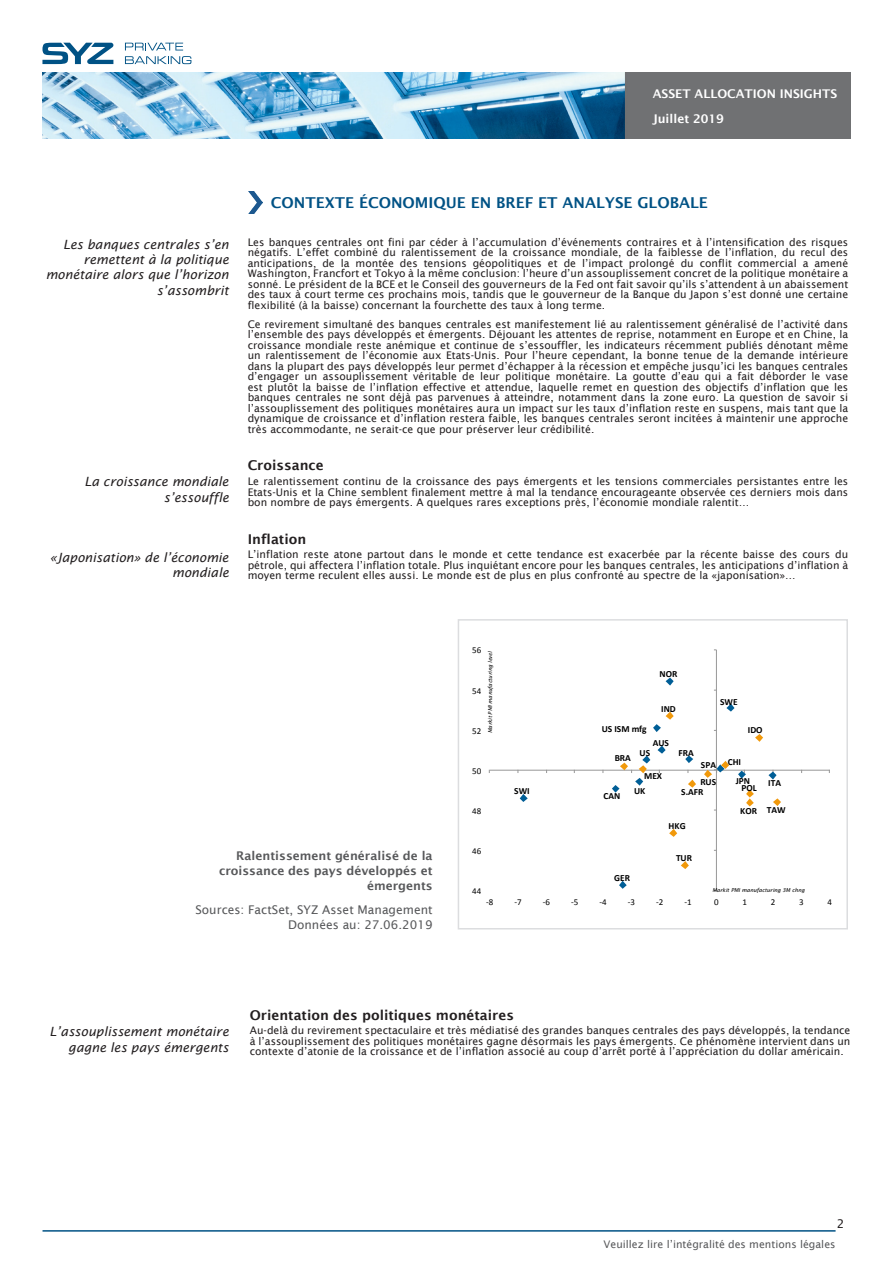
<style>
.page{position:relative;width:893px;height:1263px;background:#fff}
.page>*{position:absolute;margin:0;border:0;box-sizing:border-box;transform-origin:0 0}
.Titre_chapitre{font:600 15px "Lucida Sans";color:#005285}
.texte{font:600 13.5px "Lucida Sans";color:#231f20}
.Section{font:italic 12.75px/15.3px "Lucida Sans";color:#231f20;text-align:right}
.Titre_graph{font:600 12px/15px "Lucida Sans";color:#57585a;text-align:right}
.texte_info_graph{font:12px/15px "Lucida Sans";color:#57585a;text-align:right}
.t1{font:600 12px/24.9px "Lucida Sans";color:#fff}
.t2{font:12px "Lucida Sans";color:#231f20}
.texte-2{font:10.5px/10.5px "Lucida Sans";color:#231f20;text-align:justify}
.t3{font:10.5px "Lucida Sans";color:#57585a}
.t4{font:700 9.45px "Calibri";color:#000}
.t5{font:9px "Calibri";color:#000}
.t6{font:italic 5.4px "Lucida Sans";color:#000}
</style>
<div class="page">
<hr style="left:43px;top:1230px;width:793px;height:1px;background:#005285">
<img style="left:43px;top:72px;width:808px;height:66px">
<svg style="left:125px;top:43px;width:58px;height:7px"></svg>
<svg style="left:125px;top:56px;width:66px;height:8px"></svg>
<svg style="left:42px;top:43px;width:72px;height:21px"></svg>
<hr style="left:716px;top:650px;width:1px;height:240px;background:#979797">
<hr style="left:490px;top:770px;width:340px;height:1px;background:#979797">
<svg style="left:619px;top:881px;width:8px;height:8px"></svg>
<svg style="left:685px;top:755px;width:8px;height:8px"></svg>
<svg style="left:768px;top:770px;width:8px;height:9px"></svg>
<svg style="left:738px;top:770px;width:8px;height:9px"></svg>
<svg style="left:653px;top:712px;width:21px;height:20px"></svg>
<svg style="left:755px;top:734px;width:8px;height:8px"></svg>
<svg style="left:669px;top:829px;width:8px;height:8px"></svg>
<svg style="left:773px;top:798px;width:8px;height:8px"></svg>
<svg style="left:612px;top:755px;width:38px;height:38px"></svg>
<svg style="left:704px;top:761px;width:25px;height:17px"></svg>
<svg style="left:746px;top:789px;width:8px;height:17px"></svg>
<svg style="left:681px;top:861px;width:8px;height:8px"></svg>
<svg style="left:688px;top:780px;width:8px;height:8px"></svg>
<svg style="left:657px;top:746px;width:9px;height:8px"></svg>
<svg style="left:520px;top:794px;width:8px;height:8px"></svg>
<svg style="left:726px;top:703px;width:8px;height:9px"></svg>
<svg style="left:666px;top:678px;width:8px;height:7px"></svg>
<div style="left:458px;top:619px;width:390px;height:310px;border:2px solid #dcdddf"></div>
<img style="left:248px;top:191px;width:15px;height:22px">
<p class="t1" style="left:653px;top:81px;width:186px">ASSET ALLOCATION INSIGHTS<br>Juillet 2019</p>
<p class="Section" style="left:46px;top:236px;width:185px">Les banques centrales s’en remettent à la politique monétaire alors que l’horizon s’assombrit</p>
<p class="Section" style="left:85px;top:474px;width:146px">La croissance mondiale s’essouffle</p>
<p class="Section" style="left:50px;top:549px;width:180px">«Japonisation» de l’économie mondiale</p>
<p class="Titre_chapitre" style="left:271px;top:194px;width:439px">CONTEXTE ÉCONOMIQUE EN BREF ET ANALYSE GLOBALE</p>
<p class="texte-2" style="left:248px;top:237px;width:602px">Les banques centrales ont fini par céder à l’accumulation d’événements contraires et à l’intensification des risques négatifs. L’effet combiné du ralentissement de la croissance mondiale, de la faiblesse de l’inflation, du recul des anticipations, de la montée des tensions géopolitiques et de l’impact prolongé du conflit commercial a amené Washington, Francfort et Tokyo à la même conclusion: l’heure d’un assouplissement concret de la politique monétaire a sonné. Le président de la BCE et le Conseil des gouverneurs de la Fed ont fait savoir qu’ils s’attendent à un abaissement des taux à court terme ces prochains mois, tandis que le gouverneur de la Banque du Japon s’est donné une certaine flexibilité (à la baisse) concernant la fourchette des taux à long terme.</p>
<p class="texte-2" style="left:248px;top:319px;width:602px">Ce revirement simultané des banques centrales est manifestement lié au ralentissement généralisé de l’activité dans l’ensemble des pays développés et émergents. Déjouant les attentes de reprise, notamment en Europe et en Chine, la croissance mondiale reste anémique et continue de s’essouffler, les indicateurs récemment publiés dénotant même un ralentissement de l’économie aux Etats-Unis. Pour l’heure cependant, la bonne tenue de la demande intérieure dans la plupart des pays développés leur permet d’échapper à la récession et empêche jusqu’ici les banques centrales d’engager un assouplissement véritable de leur politique monétaire. La goutte d’eau qui a fait déborder le vase est plutôt la baisse de l’inflation effective et attendue, laquelle remet en question des objectifs d’inflation que les banques centrales ne sont déjà pas parvenues à atteindre, notamment dans la zone euro. La question de savoir si l’assouplissement des politiques monétaires aura un impact sur les taux d’inflation reste en suspens, mais tant que la dynamique de croissance et d’inflation restera faible, les banques centrales seront incitées à maintenir une approche très accommodante, ne serait-ce que pour préserver leur crédibilité.</p>
<p class="texte" style="left:248px;top:458px;width:77px">Croissance</p>
<p class="texte-2" style="left:248px;top:476px;width:602px">Le ralentissement continu de la croissance des pays émergents et les tensions commerciales persistantes entre les Etats-Unis et la Chine semblent finalement mettre à mal la tendance encourageante observée ces derniers mois dans bon nombre de pays émergents. A quelques rares exceptions près, l’économie mondiale ralentit…</p>
<p class="texte" style="left:248px;top:531px;width:60px">Inflation</p>
<p class="texte-2" style="left:248px;top:549px;width:602px">L’inflation reste atone partout dans le monde et cette tendance est exacerbée par la récente baisse des cours du pétrole, qui affectera l’inflation totale. Plus inquiétant encore pour les banques centrales, les anticipations d’inflation à moyen terme reculent elles aussi. Le monde est de plus en plus confronté au spectre de la «japonisation»…</p>
<p class="t5" style="left:472px;top:645px;width:11px">56</p>
<p class="t6" style="left:487px;top:733px;width:84px;rotate:-90deg">Markit PMI manufacturing level</p>
<p class="t5" style="left:472px;top:685px;width:11px">54</p>
<p class="t5" style="left:472px;top:725px;width:11px">52</p>
<p class="t5" style="left:472px;top:765px;width:11px">50</p>
<p class="t5" style="left:472px;top:805px;width:11px">48</p>
<p class="t4" style="left:514px;top:785px;width:17px">SWI</p>
<p class="t4" style="left:659px;top:668px;width:19px">NOR</p>
<p class="t4" style="left:661px;top:702px;width:16px">IND</p>
<p class="t4" style="left:720px;top:696px;width:19px">SWE</p>
<p class="t4" style="left:602px;top:723px;width:47px">US ISM mfg</p>
<p class="t4" style="left:639px;top:746px;width:12px">US</p>
<p class="t4" style="left:603px;top:790px;width:18px">CAN</p>
<p class="t4" style="left:653px;top:736px;width:18px">AUS</p>
<p class="t4" style="left:615px;top:752px;width:18px">BRA</p>
<p class="t4" style="left:644px;top:769px;width:19px">MEX</p>
<p class="t4" style="left:634px;top:785px;width:13px">UK</p>
<p class="t4" style="left:678px;top:747px;width:17px">FRA</p>
<p class="t4" style="left:701px;top:759px;width:17px">SPA</p>
<p class="t4" style="left:700px;top:776px;width:17px">RUS</p>
<p class="t4" style="left:681px;top:786px;width:24px">S.AFR</p>
<p class="t4" style="left:748px;top:724px;width:16px">IDO</p>
<p class="t4" style="left:728px;top:755px;width:15px">CHI</p>
<p class="t4" style="left:736px;top:775px;width:16px">JPN</p>
<p class="t4" style="left:742px;top:781px;width:17px">POL</p>
<p class="t4" style="left:768px;top:777px;width:14px">ITA</p>
<p class="t4" style="left:740px;top:804px;width:47px">KOR TAW</p>
<p class="t4" style="left:669px;top:820px;width:19px">HKG</p>
<p class="Titre_graph" style="left:219px;top:848px;width:215px">Ralentissement généralisé de la croissance des pays développés et émergents</p>
<p class="texte_info_graph" style="left:195px;top:902px;width:239px">Sources: FactSet, SYZ Asset Management<br>Données au: 27.06.2019</p>
<p class="t5" style="left:472px;top:845px;width:11px">46</p>
<p class="t5" style="left:472px;top:885px;width:11px">44</p>
<p class="t4" style="left:614px;top:872px;width:17px">GER</p>
<p class="t4" style="left:676px;top:852px;width:18px">TUR</p>
<p class="t6" style="left:712px;top:887px;width:94px">Markit PMI manufacturing 3M chng</p>
<p class="t5" style="left:486px;top:896px;width:9px">-8</p>
<p class="t5" style="left:514px;top:896px;width:9px">-7</p>
<p class="t5" style="left:543px;top:896px;width:9px">-6</p>
<p class="t5" style="left:571px;top:896px;width:9px">-5</p>
<p class="t5" style="left:599px;top:896px;width:9px">-4</p>
<p class="t5" style="left:628px;top:896px;width:9px">-3</p>
<p class="t5" style="left:656px;top:896px;width:9px">-2</p>
<p class="t5" style="left:684px;top:896px;width:9px">-1</p>
<p class="t5" style="left:714px;top:896px;width:6px">0</p>
<p class="t5" style="left:742px;top:896px;width:6px">1</p>
<p class="t5" style="left:771px;top:896px;width:6px">2</p>
<p class="t5" style="left:799px;top:896px;width:6px">3</p>
<p class="t5" style="left:827px;top:896px;width:6px">4</p>
<p class="Section" style="left:50px;top:1024px;width:181px">L’assouplissement monétaire gagne les pays émergents</p>
<p class="texte" style="left:250px;top:1007px;width:266px">Orientation des politiques monétaires</p>
<p class="texte-2" style="left:250px;top:1025px;width:602px">Au-delà du revirement spectaculaire et très médiatisé des grandes banques centrales des pays développés, la tendance à l’assouplissement des politiques monétaires gagne désormais les pays émergents. Ce phénomène intervient dans un contexte d’atonie de la croissance et de l’inflation associé au coup d’arrêt porté à l’appréciation du dollar américain.</p>
<p class="t2" style="left:837px;top:1217px;width:9px">2</p>
<p class="t3" style="left:604px;top:1238px;width:233px">Veuillez lire l’intégralité des mentions légales</p>
</div>
